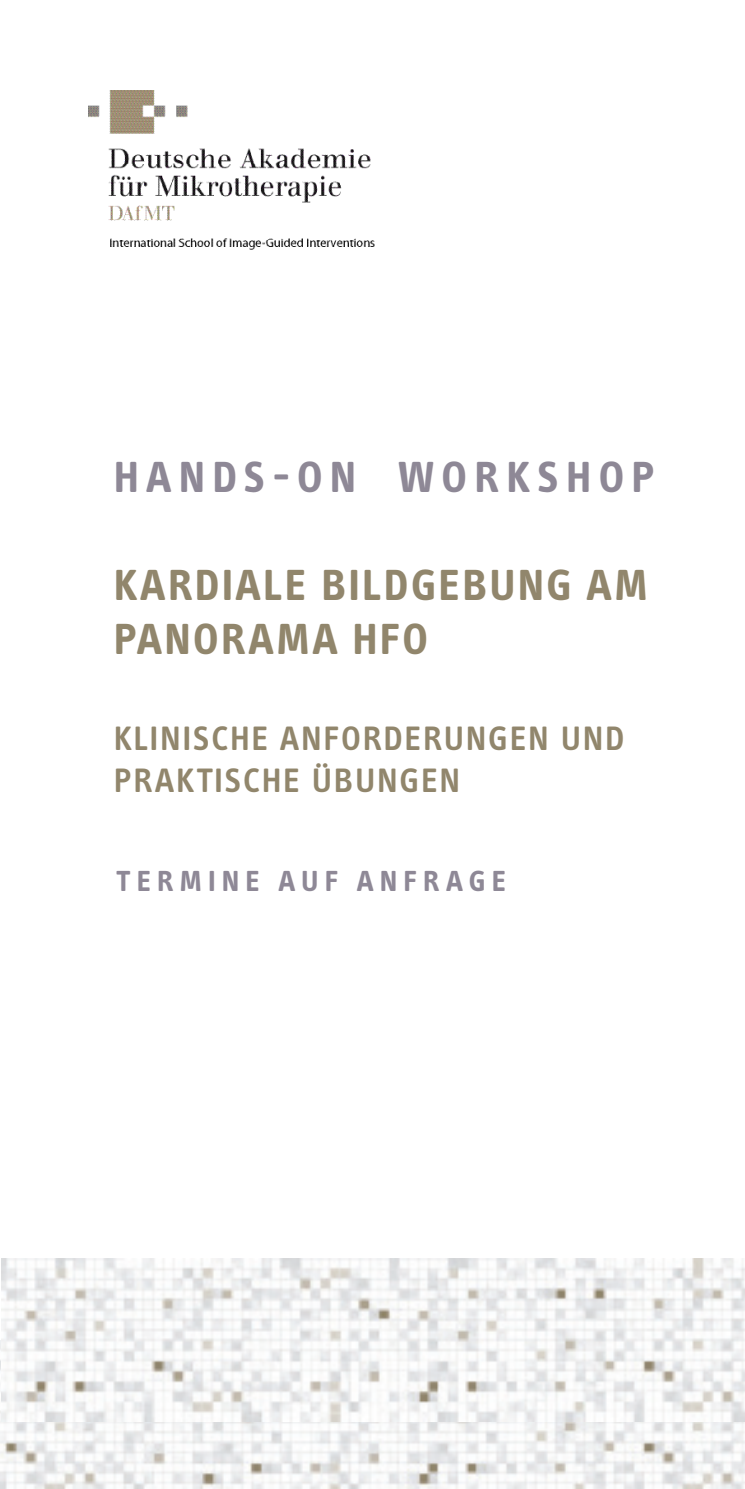
<style>
.page{position:relative;width:745px;height:1489px;background:#fff}
.page>*{position:absolute;margin:0;border:0;box-sizing:border-box;transform-origin:0 0}
.t1{font:700 45px/54px "Info OT Text";letter-spacing:.05em;color:#91866c}
.t2{font:700 45px "Info OT Text";letter-spacing:.16em;color:#8e8896}
.t3{font:600 35px/42px "Info OT Text";letter-spacing:.05em;color:#91866c}
.t4{font:700 30px "Info OT Text";letter-spacing:.2em;color:#8e8896}
</style>
<div class="page">
<img style="left:89px;top:90px;width:286px;height:160px">
<img style="left:0;top:1339px;width:744px;height:149px">
<img style="left:2px;top:1258px;width:742px;height:163px">
<p class="t2" style="left:114px;top:449px;width:542px">HANDS-ON WORKSHOP</p>
<p class="t1" style="left:114px;top:557px;width:535px">KARDIALE BILDGEBUNG AM<br>PANORAMA HFO</p>
<p class="t3" style="left:114px;top:717px;width:512px">KLINISCHE ANFORDERUNGEN UND<br>PRAKTISCHE ÜBUNGEN</p>
<p class="t4" style="left:116px;top:862px;width:391px">TERMINE AUF ANFRAGE</p>
</div>
